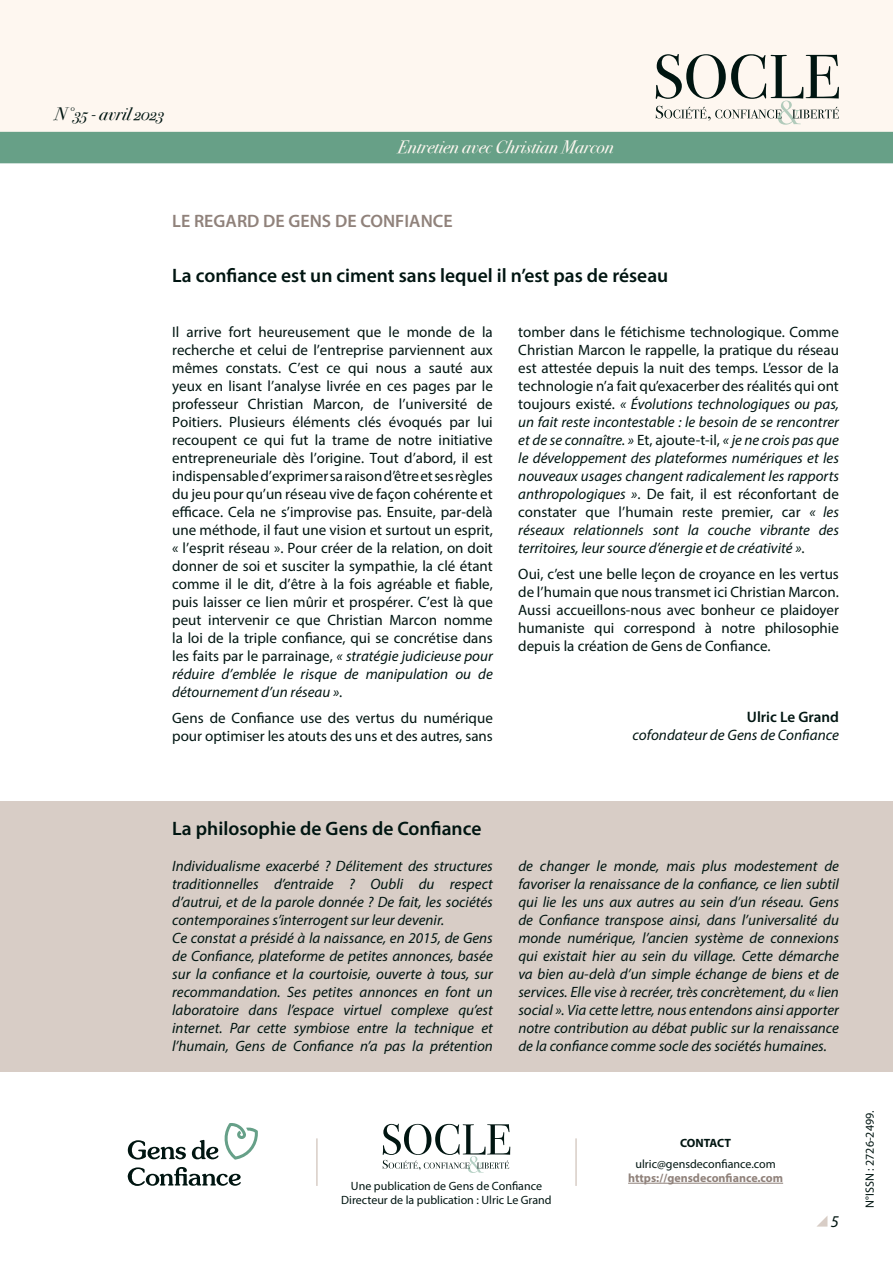
<style>
.page{position:relative;width:893px;height:1263px;background:#fff}
.page>*{position:absolute;margin:0;border:0;box-sizing:border-box;transform-origin:0 0}
.t1{font:19.5px "Myriad Variable Concept";color:#001511}
.t2{font:italic 18px "Bodoni Svty Two OSITCTT";color:#fef7f0}
.t3{font:18px "Myriad Variable Concept";color:#90827b}
.t4{font:italic 18px "Bodoni Svty Two OSITCTT";color:#001511}
.t5{font:italic 16.5px "Myriad Pro";color:#001511}
.t6{font:italic 15.15px "Myriad Pro";color:#001511}
.t7{font:600 15.15px "Myriad Pro";color:#001511}
.t8{font:italic 15px/18px "Myriad Pro";color:#001511;text-align:justify}
.t9{font:15px/18px "Myriad Pro";color:#001511;text-align:justify}
.t10{font:12px/14.4px "Myriad Pro";color:#001511;text-align:center}
.t11{font:700 12px "Myriad Pro";color:#90827b}
.t12{font:700 12px "Myriad Pro";letter-spacing:-.015em;color:#001511}
.s1{font-style:italic}
.s2{font-style:normal}
</style>
<div class="page">
<div style="left:0;top:0;width:893px;height:132px;background:#fef7f0"></div>
<div style="left:0;top:132px;width:893px;height:31px;background:#67a087"></div>
<svg style="left:656px;top:54px;width:183px;height:71px"></svg>
<svg style="left:817px;top:1216px;width:10px;height:10px"></svg>
<hr style="left:575px;top:1138px;width:2px;height:48px;background:#d8cdc6">
<hr style="left:316px;top:1138px;width:2px;height:48px;background:#d8cdc6">
<hr style="left:628px;top:1183px;width:155px;height:1px;background:#90827b">
<svg style="left:383px;top:1124px;width:127px;height:49px"></svg>
<svg style="left:128px;top:1140px;width:58px;height:19px"></svg>
<svg style="left:192px;top:1123px;width:66px;height:37px"></svg>
<svg style="left:128px;top:1167px;width:113px;height:19px"></svg>
<div style="left:0;top:801px;width:893px;height:270px;background:#d8cdc6"></div>
<p class="t4" style="left:54px;top:103px;width:112px">N°35 - avril 2023</p>
<p class="t2" style="left:398px;top:136px;width:218px">Entretien avec Christian Marcon</p>
<p class="t3" style="left:172px;top:211px;width:282px">LE REGARD DE GENS DE CONFIANCE</p>
<h1 class="t1" style="left:172px;top:264px;width:498px">La confiance est un ciment sans lequel il n’est pas de réseau</h1>
<p class="t9" style="left:172px;top:322px;width:322px">Il arrive fort heureusement que le monde de la recherche et celui de l’entreprise parviennent aux mêmes constats. C’est ce qui nous a sauté aux yeux en lisant l’analyse livrée en ces pages par le professeur Christian Marcon, de l’université de Poitiers. Plusieurs éléments clés évoqués par lui recoupent ce qui fut la trame de notre initiative entrepreneuriale dès l’origine. Tout d’abord, il est indispensable d’exprimer sa raison d’être et ses règles du jeu pour qu’un réseau vive de façon cohérente et efficace. Cela ne s’improvise pas. Ensuite, par-delà une méthode, il faut une vision et surtout un esprit, « l’esprit réseau ». Pour créer de la relation, on doit donner de soi et susciter la sympathie, la clé étant comme il le dit, d’être à la fois agréable et fiable, puis laisser ce lien mûrir et prospérer. C’est là que peut intervenir ce que Christian Marcon nomme la loi de la triple confiance, qui se concrétise dans les faits par le parrainage, <span class="s1">« stratégie judicieuse pour réduire d’emblée le risque de manipulation ou de détournement d’un réseau »</span>.</p>
<p class="t9" style="left:172px;top:709px;width:322px">Gens de Confiance use des vertus du numérique pour optimiser les atouts des uns et des autres, sans</p>
<p class="t8" style="left:518px;top:322px;width:322px"><span class="s2">tomber dans le fétichisme technologique. Comme Christian Marcon le rappelle, la pratique du réseau est attestée depuis la nuit des temps. L’essor de la technologie n’a fait qu’exacerber des réalités qui ont toujours existé.</span> « Évolutions technologiques ou pas, un fait reste incontestable : le besoin de se rencontrer et de se connaître. » <span class="s2">Et, ajoute-t-il,</span> « je ne crois pas que le développement des plateformes numériques et les nouveaux usages changent radicalement les rapports anthropologiques »<span class="s2">. De fait, il est réconfortant de constater que l’humain reste premier, car</span> « les réseaux relationnels sont la couche vibrante des territoires, leur source d’énergie et de créativité »<span class="s2">.</span></p>
<p class="t9" style="left:518px;top:565px;width:322px">Oui, c’est une belle leçon de croyance en les vertus de l’humain que nous transmet ici Christian Marcon.<br>Aussi accueillons-nous avec bonheur ce plaidoyer humaniste qui correspond à notre philosophie depuis la création de Gens de Confiance.</p>
<p class="t7" style="left:747px;top:707px;width:94px">Ulric Le Grand</p>
<p class="t6" style="left:632px;top:726px;width:208px">cofondateur de Gens de Confiance</p>
<h1 class="t1" style="left:172px;top:817px;width:311px">La philosophie de Gens de Confiance</h1>
<p class="t8" style="left:172px;top:856px;width:322px;text-align:left">Individualisme exacerbé ? Délitement des structures traditionnelles d’entraide ? Oubli du respect d’autrui, et de la parole donnée ? De fait, les sociétés contemporaines s’interrogent sur leur devenir.<br>Ce constat a présidé à la naissance, en 2015, de Gens de Confiance, plateforme de petites annonces, basée sur la confiance et la courtoisie, ouverte à tous, sur recommandation. Ses petites annonces en font un laboratoire dans l’espace virtuel complexe qu’est internet. Par cette symbiose entre la technique et l’humain, Gens de Confiance n’a pas la prétention</p>
<p class="t8" style="left:518px;top:856px;width:322px">de changer le monde, mais plus modestement de favoriser la renaissance de la confiance, ce lien subtil qui lie les uns aux autres au sein d’un réseau. Gens de Confiance transpose ainsi, dans l’universalité du monde numérique, l’ancien système de connexions qui existait hier au sein du village. Cette démarche va bien au-delà d’un simple échange de biens et de services. Elle vise à recréer, très concrètement, du « lien social ». Via cette lettre, nous entendons ainsi apporter notre contribution au débat public sur la renaissance de la confiance comme socle des sociétés humaines.</p>
<p class="t10" style="left:341px;top:1178px;width:212px">Une publication de Gens de Confiance<br>Directeur de la publication : Ulric Le Grand</p>
<p class="t12" style="left:680px;top:1135px;width:52px">CONTACT</p>
<p class="t10" style="left:635px;top:1156px;width:142px">ulric@gensdeconfiance.com</p>
<p class="t11" style="left:628px;top:1170px;width:157px">https://gensdeconfiance.com</p>
<p class="t5" style="left:831px;top:1211px;width:10px">5</p>
<p class="t10" style="left:862px;top:1208px;width:99px;rotate:-90deg">N°ISSN : 2726-2499.</p>
</div>
